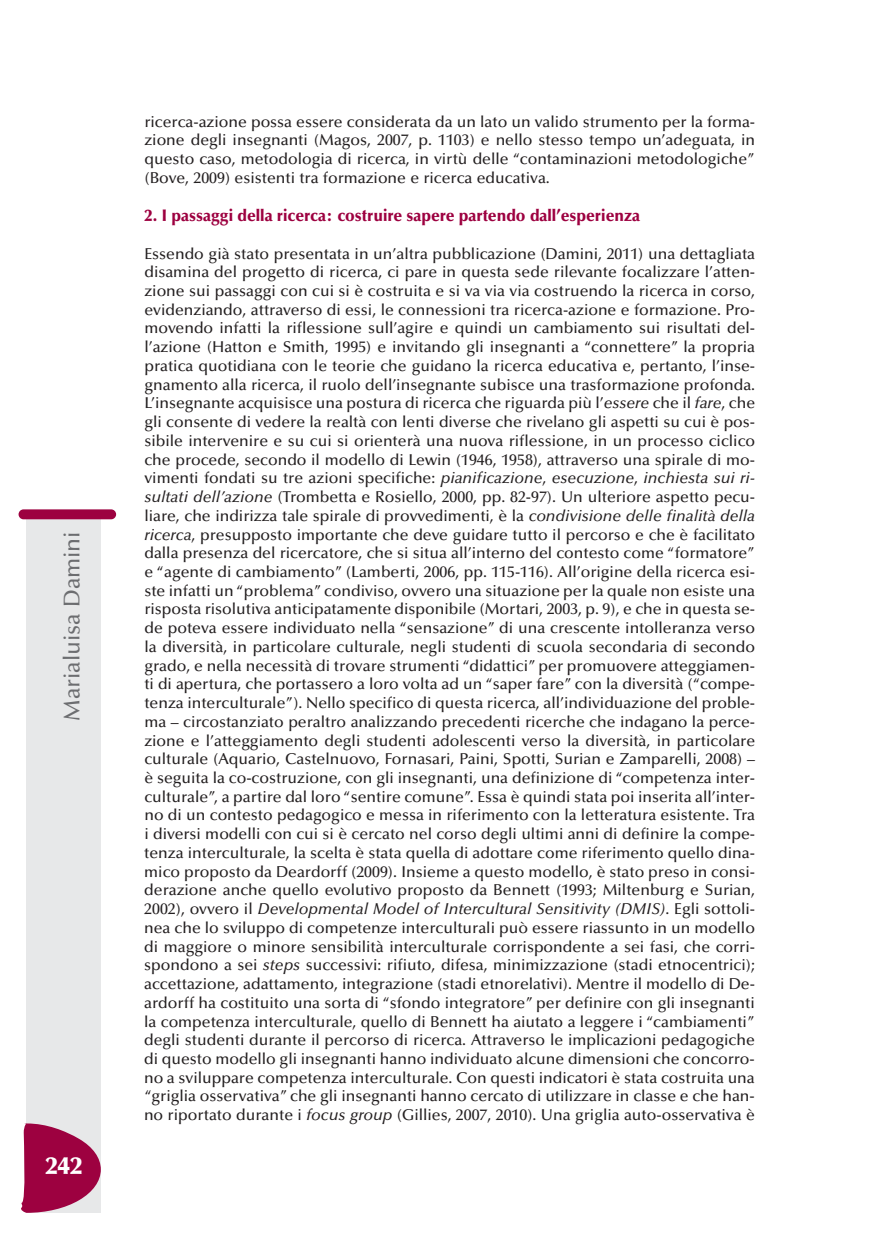
<style>
.page{position:relative;width:869px;height:1241px;background:#fff}
.page>*{position:absolute;margin:0;border:0;box-sizing:border-box;transform-origin:0 0}
.t1{font:900 24.5px "Optima";color:#fff}
.t2{font:500 22.75px "Optima";color:#6c6d70}
.t3{font:900 16.62px "Optima";color:#9d0140;scale:.95 1}
.t4{font:500 15.75px/18.7px "Optima";color:#231f20;text-align:justify}
.s1{font-style:italic}
</style>
<div class="page">
<div style="left:27px;top:517px;width:74px;height:695px;background:#e7e8e9"></div>
<div style="left:19px;top:509px;width:97px;height:10px;background:#9d0140;border-radius:5px"></div>
<svg style="left:21px;top:1122px;width:80px;height:90px"></svg>
<h2 class="t2" style="left:63px;top:720px;width:191px;rotate:-90deg">Marialuisa Damini</h2>
<h1 class="t1" style="left:45px;top:1155px;width:38px">242</h1>
<p class="t4" style="left:144px;top:113px;width:612px">ricerca-azione possa essere considerata da un lato un valido strumento per la forma&shy;zione degli insegnanti (Magos, 2007, p. 1103) e nello stesso tempo un’adeguata, in questo caso, metodologia di ricerca, in virtù delle “contaminazioni metodologiche” (Bove, 2009) esistenti tra formazione e ricerca educativa.</p>
<p class="t3" style="left:144px;top:208px;width:523px">2. I passaggi della ricerca: costruire sapere partendo dall’esperienza</p>
<p class="t4" style="left:144px;top:245px;width:612px">Essendo già stato presentata in un’altra pubblicazione (Damini, 2011) una dettagliata disamina del progetto di ricerca, ci pare in questa sede rilevante focalizzare l’atten&shy;zione sui passaggi con cui si è costruita e si va via via costruendo la ricerca in corso, evidenziando, attraverso di essi, le connessioni tra ricerca-azione e formazione. Pro&shy;movendo infatti la riflessione sull’agire e quindi un cambiamento sui risultati del&shy;l’azione (Hatton e Smith, 1995) e invitando gli insegnanti a “connettere” la propria pratica quotidiana con le teorie che guidano la ricerca educativa e, pertanto, l’inse&shy;gnamento alla ricerca, il ruolo dell’insegnante subisce una trasformazione profonda.<br>L’insegnante acquisisce una postura di ricerca che riguarda più l’<span class="s1">essere</span> che il <span class="s1">fare</span>, che gli consente di vedere la realtà con lenti diverse che rivelano gli aspetti su cui è pos&shy;sibile intervenire e su cui si orienterà una nuova riflessione, in un processo ciclico che procede, secondo il modello di Lewin (1946, 1958), attraverso una spirale di mo&shy;vimenti fondati su tre azioni specifiche: <span class="s1">pianificazione</span>, <span class="s1">esecuzione</span>, <span class="s1">inchiesta sui ri&shy;sultati dell’azione</span> (Trombetta e Rosiello, 2000, pp. 82-97). Un ulteriore aspetto pecu&shy;liare, che indirizza tale spirale di provvedimenti, è la <span class="s1">condivisione delle finalità della ricerca</span>, presupposto importante che deve guidare tutto il percorso e che è facilitato dalla presenza del ricercatore, che si situa all’interno del contesto come “formatore” e “agente di cambiamento” (Lamberti, 2006, pp. 115-116). All’origine della ricerca esi&shy;ste infatti un“problema” condiviso, ovvero una situazione per la quale non esiste una risposta risolutiva anticipatamente disponibile (Mortari, 2003, p. 9), e che in questa se&shy;de poteva essere individuato nella “sensazione” di una crescente intolleranza verso la diversità, in particolare culturale, negli studenti di scuola secondaria di secondo grado, e nella necessità di trovare strumenti “didattici” per promuovere atteggiamen&shy;ti di apertura, che portassero a loro volta ad un “saper fare” con la diversità (“compe&shy;tenza interculturale”). Nello specifico di questa ricerca, all’individuazione del proble&shy;ma – circostanziato peraltro analizzando precedenti ricerche che indagano la perce&shy;zione e l’atteggiamento degli studenti adolescenti verso la diversità, in particolare culturale (Aquario, Castelnuovo, Fornasari, Paini, Spotti, Surian e Zamparelli, 2008) – è seguita la co-costruzione, con gli insegnanti, una definizione di “competenza inter&shy;culturale”, a partire dal loro“sentire comune”. Essa è quindi stata poi inserita all’inter&shy;no di un contesto pedagogico e messa in riferimento con la letteratura esistente. Tra i diversi modelli con cui si è cercato nel corso degli ultimi anni di definire la compe&shy;tenza interculturale, la scelta è stata quella di adottare come riferimento quello dina&shy;mico proposto da Deardorff (2009). Insieme a questo modello, è stato preso in consi&shy;derazione anche quello evolutivo proposto da Bennett (1993; Miltenburg e Surian, 2002), ovvero il <span class="s1">Developmental Model of Intercultural Sensitivity (DMIS)</span>. Egli sottoli&shy;nea che lo sviluppo di competenze interculturali può essere riassunto in un modello di maggiore o minore sensibilità interculturale corrispondente a sei fasi, che corri&shy;spondono a sei <span class="s1">steps</span> successivi: rifiuto, difesa, minimizzazione (stadi etnocentrici); accettazione, adattamento, integrazione (stadi etnorelativi). Mentre il modello di De&shy;ardorff ha costituito una sorta di “sfondo integratore” per definire con gli insegnanti la competenza interculturale, quello di Bennett ha aiutato a leggere i “cambiamenti” degli studenti durante il percorso di ricerca. Attraverso le implicazioni pedagogiche di questo modello gli insegnanti hanno individuato alcune dimensioni che concorro&shy;no a sviluppare competenza interculturale. Con questi indicatori è stata costruita una “griglia osservativa” che gli insegnanti hanno cercato di utilizzare in classe e che han&shy;no riportato durante i <span class="s1">focus group</span> (Gillies, 2007, 2010). Una griglia auto-osservativa è</p>
</div>
